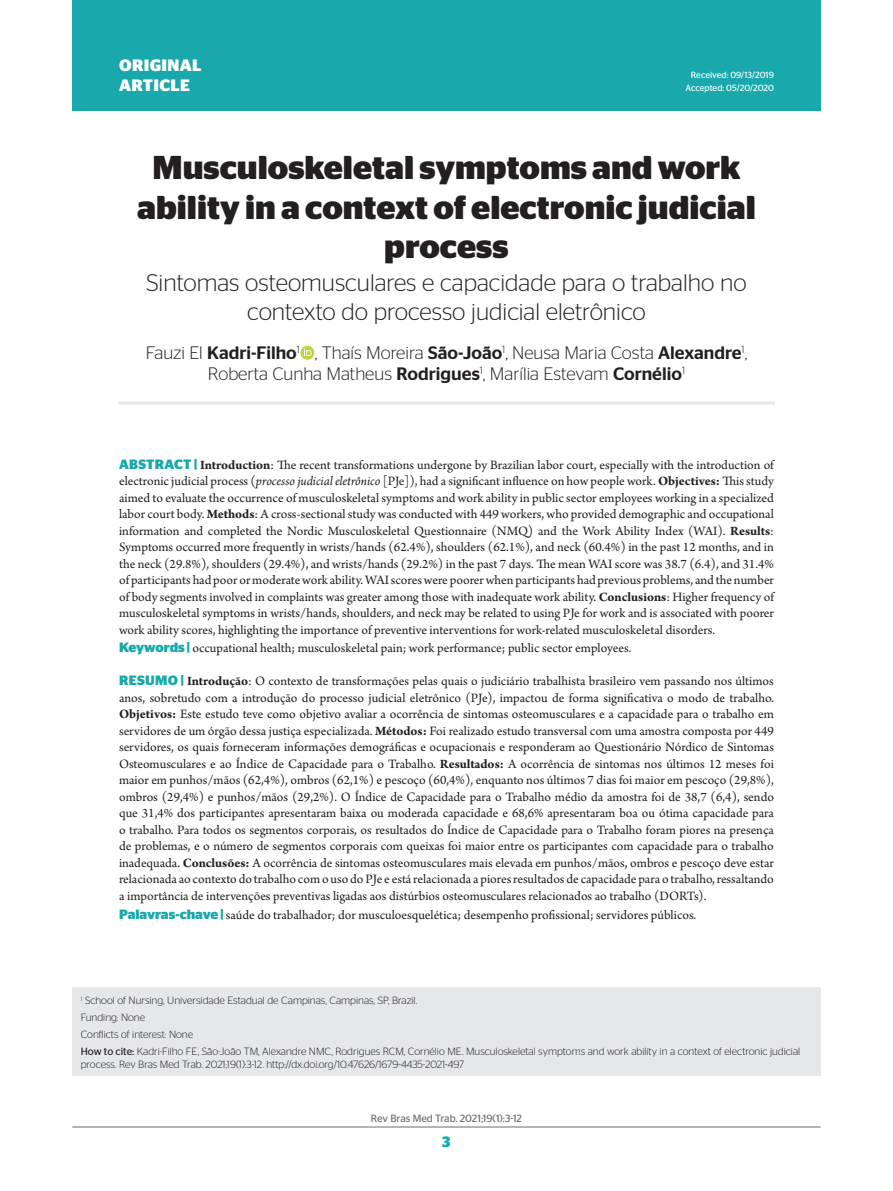
<style>
.page{position:relative;width:893px;height:1191px;background:#fff}
.page>*{position:absolute;margin:0;border:0;box-sizing:border-box;transform-origin:0 0}
.t1{font:700 33px/39.6px "Stag Sans";color:#231f20;text-align:center}
.t2{font:300 24px/28.8px "Stag Sans";color:#231f20;text-align:center}
.t3{font:300 18px/21.6px "Stag Sans";color:#231f20;text-align:center}
.t4{font:700 16.5px/19.8px "Stag Sans";letter-spacing:.02em;color:#fff}
.t5{font:700 15px "Stag Sans";color:#19a9ac}
.t6{font:13.5px/16.5px "Arno Pro";color:#231f20;text-align:justify}
.t7{font:300 10.5px/16.8px "Stag Sans";color:#231f20}
.t8{font:10.5px "Stag Sans";color:#6c6d70}
.t9{font:9px/12.9px "Stag Sans";color:#fff;text-align:center}
.s1{font-weight:500}
.s2{font-family:"Stag Sans";font-weight:700;color:#19a9ac}
.s3{font-weight:700}
.s4{font-style:italic}
.s5{font-weight:400}
</style>
<div class="page">
<hr style="left:72px;top:1126px;width:749px;height:1px;background:#6c6d70">
<div style="left:72px;top:0;width:749px;height:110px;background:#19a9ac"></div>
<hr style="left:118px;top:401px;width:657px;height:3px;background:#e6e7e9">
<svg style="left:300px;top:345px;width:15px;height:15px"></svg>
<div style="left:300px;top:346px;width:14px;height:14px;background:#c0d23e;border-radius:50%"></div>
<svg style="left:304px;top:348px;width:8px;height:8px"></svg>
<div style="left:72px;top:987px;width:749px;height:89px;background:#e6e7e9"></div>
<p class="t4" style="left:119px;top:56px;width:84px">Original<br>Article</p>
<p class="t9" style="left:685px;top:69px;width:90px">Received: 09/13/2019<br>Accepted: 05/20/2020</p>
<h1 class="t1" style="left:137px;top:148px;width:620px">Musculoskeletal symptoms and work ability in a context of electronic judicial process</h1>
<h2 class="t2" style="left:146px;top:268px;width:602px">Sintomas osteomusculares e capacidade para o trabalho no contexto do processo judicial eletrônico</h2>
<h3 class="t3" style="left:146px;top:341px;width:603px">Fauzi El <span class="s1">Kadri-Filho</span><sup>1</sup> , Thaís Moreira <span class="s1">São-João</span><sup>1</sup>, Neusa Maria Costa <span class="s1">Alexandre</span><sup>1</sup>,<br>Roberta Cunha Matheus <span class="s1">Rodrigues</span><sup>1</sup>, Marília Estevam <span class="s1">Cornélio</span><sup>1</sup></h3>
<p class="t6" style="left:119px;top:457px;width:656px"><span class="s2">Abstract |</span> <span class="s3">Introduction</span>: The recent transformations undergone by Brazilian labor court, especially with the introduction of electronic judicial process (<span class="s4">processo judicial eletrônico</span> [PJe]), had a significant influence on how people work. <span class="s3">Objectives:</span> This study aimed to evaluate the occurrence of musculoskeletal symptoms and work ability in public sector employees working in a specialized labor court body. <span class="s3">Methods</span>: A cross-sectional study was conducted with 449 workers, who provided demographic and occupational information and completed the Nordic Musculoskeletal Questionnaire (NMQ) and the Work Ability Index (WAI). <span class="s3">Results</span>:<br>Symptoms occurred more frequently in wrists/hands (62.4%), shoulders (62.1%), and neck (60.4%) in the past 12 months, and in the neck (29.8%), shoulders (29.4%), and wrists/hands (29.2%) in the past 7 days. The mean WAI score was 38.7 (6.4), and 31.4% of participants had poor or moderate work ability. WAI scores were poorer when participants had previous problems, and the number of body segments involved in complaints was greater among those with inadequate work ability. <span class="s3">Conclusions</span>: Higher frequency of musculoskeletal symptoms in wrists/hands, shoulders, and neck may be related to using PJe for work and is associated with poorer work ability scores, highlighting the importance of preventive interventions for work-related musculoskeletal disorders.</p>
<p class="t6" style="left:119px;top:640px;width:514px"><span class="s2">Keywords |</span> occupational health; musculoskeletal pain; work performance; public sector employees.</p>
<p class="t6" style="left:119px;top:673px;width:656px"><span class="s2">Resumo |</span> <span class="s3">Introdução</span>: O contexto de transformações pelas quais o judiciário trabalhista brasileiro vem passando nos últimos anos, sobretudo com a introdução do processo judicial eletrônico (PJe), impactou de forma significativa o modo de trabalho.<br><span class="s3">Objetivos:</span> Este estudo teve como objetivo avaliar a ocorrência de sintomas osteomusculares e a capacidade para o trabalho em servidores de um órgão dessa justiça especializada. <span class="s3">Métodos:</span> Foi realizado estudo transversal com uma amostra composta por 449 servidores, os quais forneceram informações demográficas e ocupacionais e responderam ao Questionário Nórdico de Sintomas Osteomusculares e ao Índice de Capacidade para o Trabalho. <span class="s3">Resultados:</span> A ocorrência de sintomas nos últimos 12 meses foi maior em punhos/mãos (62,4%), ombros (62,1%) e pescoço (60,4%), enquanto nos últimos 7 dias foi maior em pescoço (29,8%), ombros (29,4%) e punhos/mãos (29,2%). O Índice de Capacidade para o Trabalho médio da amostra foi de 38,7 (6,4), sendo que 31,4% dos participantes apresentaram baixa ou moderada capacidade e 68,6% apresentaram boa ou ótima capacidade para o trabalho. Para todos os segmentos corporais, os resultados do Índice de Capacidade para o Trabalho foram piores na presença de problemas, e o número de segmentos corporais com queixas foi maior entre os participantes com capacidade para o trabalho inadequada. <span class="s3">Conclusões:</span> A ocorrência de sintomas osteomusculares mais elevada em punhos/mãos, ombros e pescoço deve estar relacionada ao contexto do trabalho com o uso do PJe e está relacionada a piores resultados de capacidade para o trabalho, ressaltando a importância de intervenções preventivas ligadas aos distúrbios osteomusculares relacionados ao trabalho (DORTs).</p>
<p class="t6" style="left:119px;top:907px;width:579px"><span class="s2">Palavras-chave |</span> saúde do trabalhador; dor musculoesquelética; desempenho profissional; servidores públicos.</p>
<p class="t7" style="left:81px;top:992px;width:721px"><sup>1</sup> School of Nursing, Universidade Estadual de Campinas, Campinas, SP, Brazil.<br>Funding: None<br>Conflicts of interest: None<br><span class="s5">How to cite:</span> Kadri-Filho FE, São-João TM, Alexandre NMC, Rodrigues RCM, Cornélio ME. Musculoskeletal symptoms and work ability in a context of electronic judicial</p>
<p class="t7" style="left:81px;top:1055px;width:385px">process. Rev Bras Med Trab. 2021;19(1):3-12. http://dx.doi.org/10.47626/1679-4435-2021-497</p>
<p class="t8" style="left:371px;top:1112px;width:153px">Rev Bras Med Trab. 2021;19(1):3-12</p>
<p class="t5" style="left:442px;top:1133px;width:10px">3</p>
</div>
